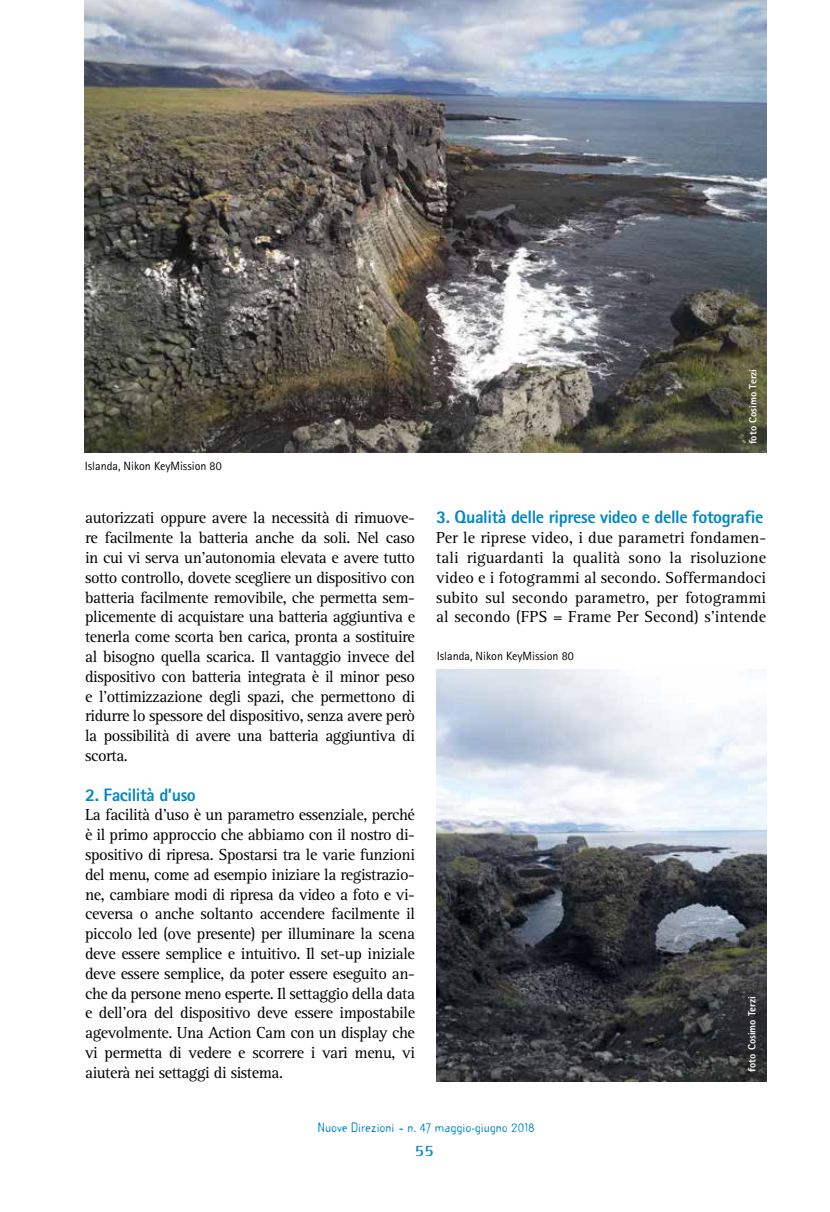
<style>
.page{position:relative;width:830px;height:1212px;background:#fff}
.page>*{position:absolute;margin:0;border:0;box-sizing:border-box;transform-origin:0 0}
.t1{font:800 18px "Rotis Sans Serif Std";letter-spacing:-.025em;color:#0088c2}
.t2{font:16.5px/19.8px "Rotis Serif Std";letter-spacing:-.025em;color:#000;text-align:justify}
.t3{font:700 16.5px "Rotis Serif Std";color:#0088c2}
.t4{font:12px "Rotis Sans Serif Std";color:#000}
.t5{font:12px "Template Gothic OT";color:#0088c2}
.t6{font:800 10.5px "Rotis Sans Serif Std";color:#fff}
</style>
<div class="page">
<img style="left:85px;top:0;width:681px;height:453px">
<img style="left:436px;top:670px;width:330px;height:411px">
<p class="t4" style="left:85px;top:458px;width:138px">Islanda, Nikon KeyMission 80</p>
<p class="t2" style="left:85px;top:508px;width:331px">autorizzati oppure avere la necessità di rimuove&shy;re facilmente la batteria anche da soli. Nel caso in cui vi serva un’autonomia elevata e avere tutto sotto controllo, dovete scegliere un dispositivo con batteria facilmente removibile, che permetta sem&shy;plicemente di acquistare una batteria aggiuntiva e tenerla come scorta ben carica, pronta a sostituire al bisogno quella scarica. Il vantaggio invece del dispositivo con batteria integrata è il minor peso e l’ottimizzazione degli spazi, che permettono di ridurre lo spessore del dispositivo, senza avere però la possibilità di avere una batteria aggiuntiva di scorta.</p>
<p class="t1" style="left:85px;top:783px;width:112px">2. Facilità d’uso</p>
<p class="t2" style="left:85px;top:805px;width:331px">La facilità d’uso è un parametro essenziale, perché è il primo approccio che abbiamo con il nostro di&shy;spositivo di ripresa. Spostarsi tra le varie funzioni del menu, come ad esempio iniziare la registrazio&shy;ne, cambiare modi di ripresa da video a foto e vi&shy;ceversa o anche soltanto accendere facilmente il piccolo led (ove presente) per illuminare la scena deve essere semplice e intuitivo. Il set-up iniziale deve essere semplice, da poter essere eseguito an&shy;che da persone meno esperte. Il settaggio della data e dell’ora del dispositivo deve essere impostabile agevolmente. Una Action Cam con un display che vi permetta di vedere e scorrere i vari menu, vi aiuterà nei settaggi di sistema.</p>
<p class="t6" style="left:745px;top:444px;width:77px;rotate:-90deg">foto Cosimo Terzi</p>
<p class="t1" style="left:436px;top:506px;width:328px">3. Qualità delle riprese video e delle fotografie</p>
<p class="t2" style="left:436px;top:528px;width:331px">Per le riprese video, i due parametri fondamen&shy;tali riguardanti la qualità sono la risoluzione video e i fotogrammi al secondo. Soffermandoci subito sul secondo parametro, per fotogrammi al secondo (FPS = Frame Per Second) s’intende</p>
<p class="t4" style="left:436px;top:649px;width:138px">Islanda, Nikon KeyMission 80</p>
<p class="t6" style="left:745px;top:1071px;width:77px;rotate:-90deg">foto Cosimo Terzi</p>
<p class="t5" style="left:318px;top:1121px;width:218px">Nuove Direzioni • n. 47 maggio-giugno 2018</p>
<p class="t3" style="left:414px;top:1141px;width:20px">55</p>
</div>
